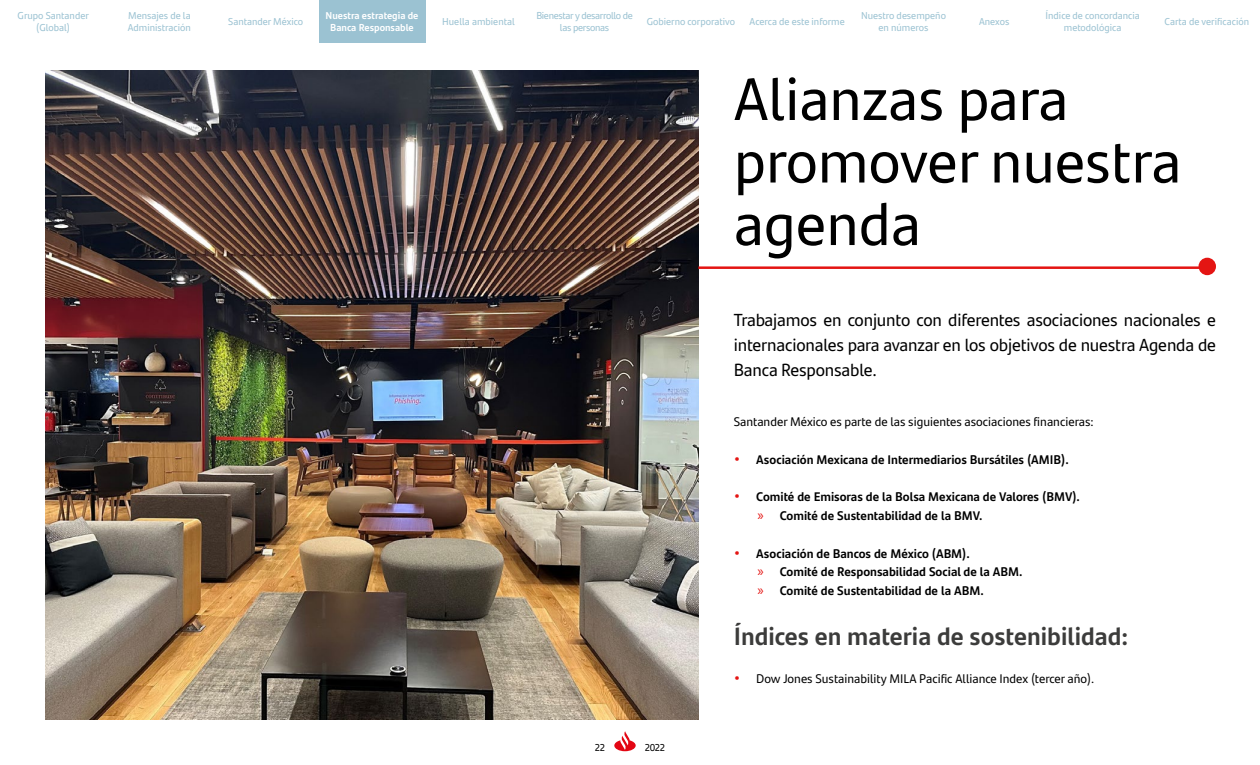
<style>
.page{position:relative;width:1260px;height:765px;background:#fff}
.page>*{position:absolute;margin:0;border:0;box-sizing:border-box;transform-origin:0 0}
.t1{font:60px/62.5px "Santander Text";color:#000}
.t2{font:700 25px "Santander Text";color:#3c3c3b}
.t3{font:17.5px/25px "Santander Text";letter-spacing:-.01em;color:#000;text-align:justify}
.t4{font:700 12.5px/18.8px "Santander Text";color:#000}
.t5{font:12.5px "Santander Text";color:#000}
.t6{font:10px/12px "Santander Text";color:#9bc2d2;text-align:center}
.t7{font:700 10px/12px "Santander Text";color:#fff;text-align:center}
.t8{font:10px/12px "Santander Text";letter-spacing:-.03em;color:#9bc2d2;text-align:center}
.t9{font:10px "Santander Headline";letter-spacing:-.05em;color:#000}
.s1{font-size:15px;color:#e41513}
.s2{font-family:"Myriad Pro";font-weight:400;font-size:15px;color:#e41513}
.s3{font-weight:700;font-size:15px;color:#e41513}
</style>
<div class="page">
<svg style="left:614px;top:731px;width:22px;height:20px"></svg>
<div style="left:319px;top:0;width:106px;height:43px;background:#9bc2d2"></div>
<img style="left:45px;top:71px;width:653px;height:649px">
<hr style="left:698px;top:266px;width:509px;height:3px;background:#e41513">
<div style="left:1199px;top:258px;width:17px;height:17px;background:#e41513;border-radius:50%"></div>
<p class="t6" style="left:18px;top:9px;width:73px">Grupo Santander (Global)</p>
<p class="t6" style="left:228px;top:15px;width:76px">Santander México</p>
<p class="t7" style="left:326px;top:9px;width:94px">Nuestra estrategia de<br>Banca Responsable</p>
<p class="t6" style="left:442px;top:15px;width:74px">Huella ambiental</p>
<p class="t8" style="left:536px;top:9px;width:98px">Bienestar y desarrollo de las personas</p>
<p class="t6" style="left:647px;top:15px;width:90px">Gobierno corporativo</p>
<p class="t6" style="left:750px;top:15px;width:97px">Acerca de este informe</p>
<p class="t6" style="left:861px;top:9px;width:86px">Nuestro desempeño en números</p>
<p class="t6" style="left:979px;top:15px;width:32px">Anexos</p>
<p class="t6" style="left:128px;top:9px;width:65px;text-align:left">Mensajes de la<br>Administración</p>
<p class="t6" style="left:1046px;top:9px;width:96px">Índice de concordancia metodológica</p>
<p class="t6" style="left:1165px;top:15px;width:86px">Carta de verificación</p>
<h1 class="t1" style="left:734px;top:65px;width:449px">Alianzas para promover nuestra agenda</h1>
<p class="t9" style="left:595px;top:740px;width:12px">22</p>
<p class="t9" style="left:645px;top:740px;width:22px">2022</p>
<h3 class="t3" style="left:734px;top:307px;width:484px">Trabajamos en conjunto con diferentes asociaciones nacionales e internacionales para avanzar en los objetivos de nuestra Agenda de Banca Responsable.</h3>
<p class="t5" style="left:734px;top:412px;width:361px">Santander México es parte de las siguientes asociaciones financieras:</p>
<p class="t4" style="left:734px;top:449px;width:336px"><span class="s1">•</span> Asociación Mexicana de Intermediarios Bursátiles (AMIB).</p>
<p class="t4" style="left:757px;top:487px;width:324px;text-indent:-24px"><span class="s1">•</span> Comité de Emisoras de la Bolsa Mexicana de Valores (BMV). <span class="s2">»</span> Comité de Sustentabilidad de la BMV.</p>
<p class="t4" style="left:757px;top:543px;width:267px;text-indent:-24px"><span class="s1">•</span> Asociación de Bancos de México (ABM).<br><span class="s2">»</span> Comité de Responsabilidad Social de la ABM. <span class="s2">»</span> Comité de Sustentabilidad de la ABM.</p>
<h2 class="t2" style="left:734px;top:617px;width:396px">Índices en materia de sostenibilidad:</h2>
<p class="t5" style="left:734px;top:669px;width:362px"><span class="s3">•</span> Dow Jones Sustainability MILA Pacific Alliance Index (tercer año).</p>
</div>
